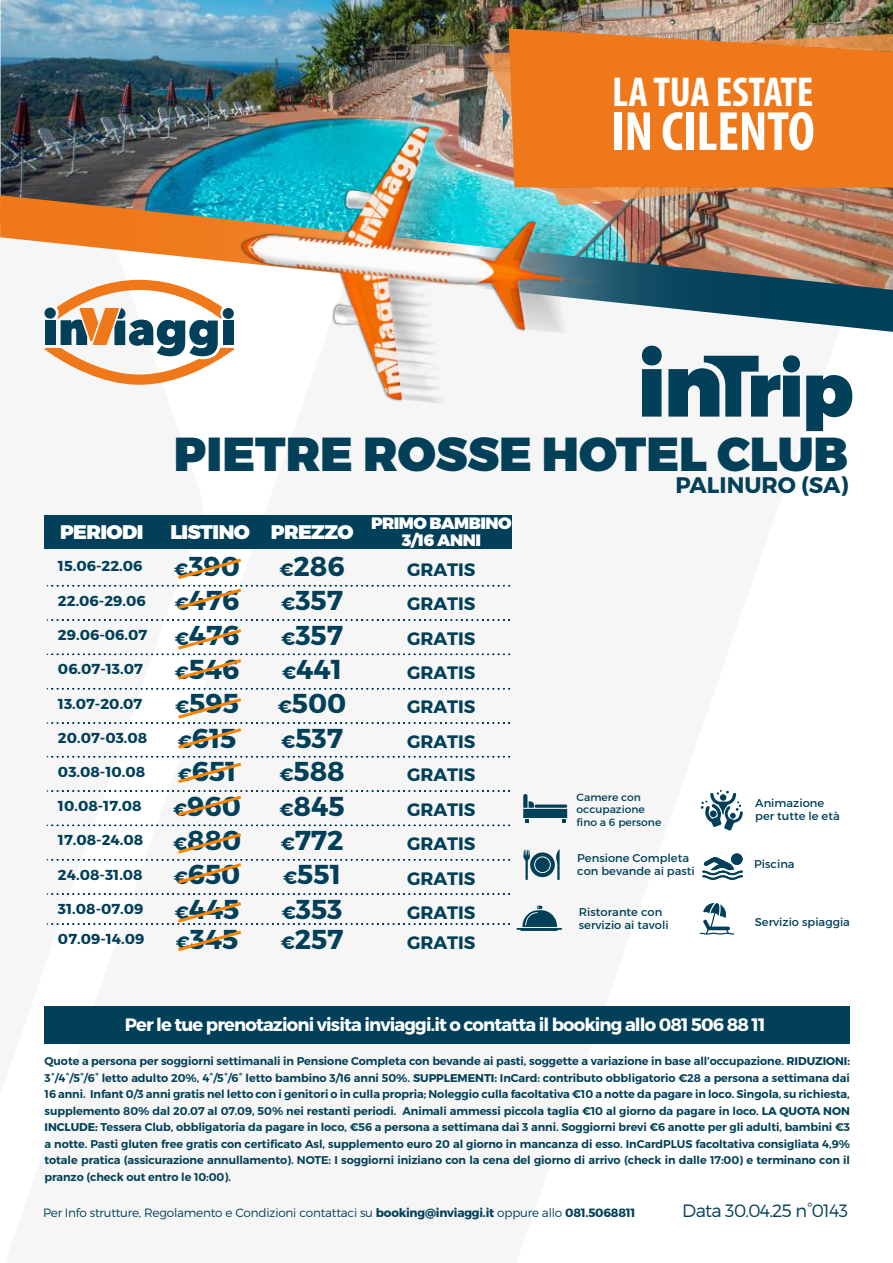
<style>
.page{position:relative;width:893px;height:1263px;background:#fff}
.page>*{position:absolute;margin:0;border:0;box-sizing:border-box;transform-origin:0 0}
.t1{font:700 condensed 55.5px "Myriad Pro";letter-spacing:-.005em;color:#fff}
.t2{font:900 47.7px "Montserrat";color:#014058}
.t3{font:700 condensed 42px "Myriad Pro";letter-spacing:-.005em;color:#fff}
.t4{font:700 27.3px/34.3px "Montserrat";color:#014058}
.t5{font:700 22.5px "Montserrat";color:#014058}
.t6{font:900 19.65px "Montserrat";letter-spacing:-.03em;color:#fff}
.t7{font:700 18px/34.3px "Montserrat";color:#014058;text-align:justify}
.t8{font:700 18px "Montserrat";letter-spacing:-.045em;color:#fff}
.t9{font:300 17.85px "Montserrat";letter-spacing:-.04em;color:#014058}
.t10{font:900 16.5px/17.1px "Montserrat";letter-spacing:-.03em;color:#fff;text-align:center}
.t11{font:700 14.4px "Montserrat";color:#014058}
.t12{font:300 12px "Montserrat";letter-spacing:-.02em;color:#014058}
.t13{font:600 11.25px/16.5px "Montserrat";letter-spacing:-.005em;color:#014058;text-align:justify}
.t14{font:11.25px/13.5px "Montserrat";color:#014058}
.t15{font:10.5px/12.6px "Montserrat";color:#014058}
.s1{font-size:18px}
.s2{font-weight:700}
</style>
<div class="page">
<div style="left:45px;top:1006px;width:805px;height:38px;background:#014058"></div>
<img style="left:1px;top:0;width:892px;height:195px">
<svg style="left:806px;top:375px;width:46px;height:56px"></svg>
<svg style="left:642px;top:346px;width:20px;height:71px"></svg>
<svg style="left:668px;top:355px;width:132px;height:62px"></svg>
<svg style="left:637px;top:187px;width:117px;height:8px"></svg>
<svg style="left:509px;top:29px;width:384px;height:158px;background:#ea7b21"></svg>
<svg style="left:483px;top:53px;width:29px;height:47px"></svg>
<svg style="left:44px;top:332px;width:170px;height:53px"></svg>
<img style="left:0;top:195px;width:893px;height:137px">
<img style="left:214px;top:100px;width:423px;height:304px">
<div style="left:45px;top:515px;width:466px;height:33px;background:#014058"></div>
<svg style="left:47px;top:619px;width:463px;height:2px"></svg>
<svg style="left:47px;top:688px;width:463px;height:1px"></svg>
<svg style="left:523px;top:794px;width:44px;height:28px"></svg>
<svg style="left:702px;top:853px;width:41px;height:27px"></svg>
<svg style="left:516px;top:906px;width:46px;height:25px"></svg>
<svg style="left:701px;top:790px;width:42px;height:41px"></svg>
<svg style="left:523px;top:849px;width:37px;height:31px"></svg>
<svg style="left:700px;top:903px;width:34px;height:32px"></svg>
<svg style="left:47px;top:558px;width:463px;height:51px"></svg>
<svg style="left:47px;top:629px;width:463px;height:51px"></svg>
<svg style="left:47px;top:698px;width:463px;height:119px"></svg>
<svg style="left:47px;top:825px;width:463px;height:59px"></svg>
<svg style="left:47px;top:893px;width:463px;height:59px"></svg>
<h3 class="t3" style="left:612px;top:69px;width:203px">LA TUA ESTATE</h3>
<h1 class="t1" style="left:611px;top:101px;width:205px">IN CILENTO</h1>
<h2 class="t2" style="left:174px;top:424px;width:676px">PIETRE ROSSE HOTEL CLUB</h2>
<h3 class="t6" style="left:170px;top:519px;width:81px">LISTINO</h3>
<h3 class="t6" style="left:60px;top:519px;width:85px">PERIODI</h3>
<p class="t11" style="left:58px;top:557px;width:86px">15.06-22.06</p>
<h3 class="t4" style="left:174px;top:550px;width:67px"><span class="s1">€</span>390</h3>
<p class="t11" style="left:58px;top:591px;width:89px">22.06-29.06</p>
<h3 class="t4" style="left:175px;top:584px;width:66px"><span class="s1">€</span>476</h3>
<p class="t11" style="left:58px;top:626px;width:91px">29.06-06.07</p>
<h3 class="t4" style="left:175px;top:618px;width:66px"><span class="s1">€</span>476</h3>
<p class="t11" style="left:58px;top:660px;width:86px">06.07-13.07</p>
<h3 class="t4" style="left:175px;top:653px;width:66px"><span class="s1">€</span>546</h3>
<p class="t11" style="left:58px;top:694px;width:86px">13.07-20.07</p>
<h3 class="t4" style="left:175px;top:687px;width:65px"><span class="s1">€</span>595</h3>
<p class="t11" style="left:58px;top:729px;width:91px">20.07-03.08</p>
<h3 class="t4" style="left:178px;top:721px;width:60px"><span class="s1">€</span>615</h3>
<p class="t11" style="left:58px;top:762px;width:89px">03.08-10.08</p>
<h3 class="t4" style="left:178px;top:755px;width:60px"><span class="s1">€</span>651</h3>
<p class="t11" style="left:58px;top:797px;width:85px">10.08-17.08</p>
<h3 class="t4" style="left:173px;top:789px;width:69px"><span class="s1">€</span>960</h3>
<p class="t11" style="left:58px;top:831px;width:87px">17.08-24.08</p>
<h3 class="t4" style="left:173px;top:824px;width:70px"><span class="s1">€</span>880</h3>
<p class="t11" style="left:58px;top:865px;width:86px">24.08-31.08</p>
<h3 class="t4" style="left:174px;top:858px;width:68px"><span class="s1">€</span>650</h3>
<p class="t11" style="left:58px;top:900px;width:87px">31.08-07.09</p>
<h3 class="t4" style="left:175px;top:892px;width:66px"><span class="s1">€</span>445</h3>
<p class="t11" style="left:58px;top:930px;width:88px">07.09-14.09</p>
<h3 class="t4" style="left:176px;top:922px;width:64px"><span class="s1">€</span>345</h3>
<h3 class="t6" style="left:271px;top:519px;width:84px">PREZZO</h3>
<h3 class="t4" style="left:278px;top:550px;width:70px"><span class="s1">€</span>286 <span class="s1">€</span>357 <span class="s1">€</span>357 <span class="s1">€</span>441 <span class="s1">€</span>500 <span class="s1">€</span>537</h3>
<h3 class="t4" style="left:279px;top:755px;width:67px"><span class="s1">€</span>588 <span class="s1">€</span>845 <span class="s1">€</span>772 <span class="s1">€</span>551 <span class="s1">€</span>353</h3>
<h3 class="t4" style="left:281px;top:922px;width:64px"><span class="s1">€</span>257</h3>
<h3 class="t10" style="left:371px;top:515px;width:142px">PRIMO BAMBINO<br>3/16 ANNI</h3>
<h3 class="t7" style="left:407px;top:553px;width:70px">GRATIS GRATIS GRATIS GRATIS GRATIS GRATIS</h3>
<h3 class="t7" style="left:407px;top:758px;width:70px">GRATIS GRATIS GRATIS GRATIS GRATIS</h3>
<h3 class="t7" style="left:407px;top:925px;width:70px">GRATIS</h3>
<h3 class="t5" style="left:675px;top:471px;width:175px">PALINURO (SA)</h3>
<p class="t15" style="left:577px;top:791px;width:86px">Camere con occupazione fino a 6 persone</p>
<p class="t14" style="left:755px;top:796px;width:86px">Animazione per tutte le età</p>
<p class="t14" style="left:577px;top:851px;width:119px">Pensione Completa con bevande ai pasti</p>
<p class="t14" style="left:579px;top:905px;width:91px">Ristorante con servizio ai tavoli</p>
<p class="t14" style="left:754px;top:857px;width:42px">Piscina</p>
<p class="t14" style="left:755px;top:915px;width:97px">Servizio spiaggia</p>
<h3 class="t8" style="left:125px;top:1013px;width:642px">Per le tue prenotazioni visita inviaggi.it o contatta il booking allo 081 506 88 11</h3>
<p class="t13" style="left:45px;top:1053px;width:807px">Quote a persona per soggiorni settimanali in Pensione Completa con bevande ai pasti, soggette a variazione in base all’occupazione. <span class="s2">RIDUZIONI:<br></span>3°/4°/5°/6° letto adulto 20%, 4°/5°/6° letto bambino 3/16 anni 50%. <span class="s2">SUPPLEMENTI:</span> InCard: contributo obbligatorio €28 a persona a settimana dai 16 anni. Infant 0/3 anni gratis nel letto con i genitori o in culla propria; Noleggio culla facoltativa €10 a notte da pagare in loco. Singola, su richiesta, supplemento 80% dal 20.07 al 07.09, 50% nei restanti periodi. Animali ammessi piccola taglia €10 al giorno da pagare in loco. <span class="s2">LA QUOTA NON INCLUDE:</span> Tessera Club, obbligatoria da pagare in loco, €56 a persona a settimana dai 3 anni. Soggiorni brevi €6 anotte per gli adulti, bambini €3 a notte. Pasti gluten free gratis con certificato Asl, supplemento euro 20 al giorno in mancanza di esso. InCardPLUS facoltativa consigliata 4,9% totale pratica (assicurazione annullamento). NOTE: I soggiorni iniziano con la cena del giorno di arrivo (check in dalle 17:00) e terminano con il pranzo (check out entro le 10:00).</p>
<p class="t12" style="left:43px;top:1206px;width:594px">Per Info strutture, Regolamento e Condizioni contattaci su <span class="s2">booking@inviaggi.it</span> oppure allo <span class="s2">081.5068811</span></p>
<h3 class="t9" style="left:682px;top:1200px;width:167px">Data 30.04.25 n°0143</h3>
</div>
